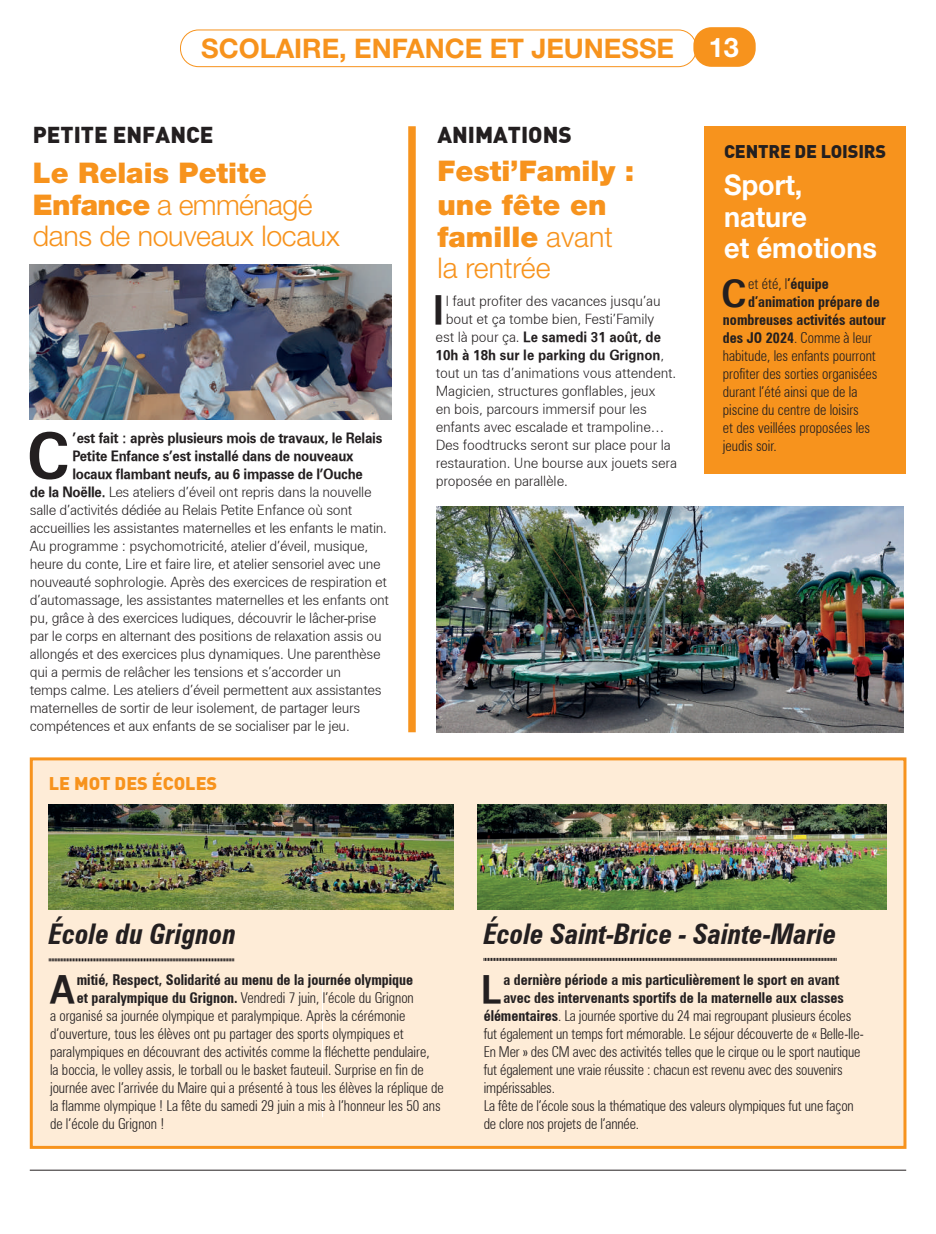
<style>
.page{position:relative;width:936px;height:1234px;background:#fff}
.page>*{position:absolute;margin:0;border:0;box-sizing:border-box;transform-origin:0 0}
.t1{font:64.2px "Zurich Bold BT";color:#231f20;scale:.94 1}
.t2{font:39.3px "Zurich Bold BT";color:#231f20;scale:.94 1}
.t3{font:37.95px "Zurich Bold BT";color:#231f20;scale:.94 1}
.t4{font:300 28.5px/31.5px "Helvetica Neue LT Std";letter-spacing:-.01em;color:#f7931d}
.t5{font:28.5px "Zurich Bold Condensed Italic BT";color:#231f20;scale:.95 1}
.t6{font:900 28.5px/34px "Helvetica Neue LT Std";color:#f7931d}
.t7{font:700 28.5px/31.5px "Helvetica Neue LT Std";color:#fff;scale:.95 1}
.t8{font:700 27px "Helvetica Neue LT Std";color:#f7931d}
.t9{font:700 27px "Helvetica Neue LT Std";color:#fff}
.t10{font:900 22.5px "DIN";color:#231f20}
.t11{font:900 18px "DIN";letter-spacing:-.01em;color:#231f20}
.t12{font:900 18px "DIN";color:#f7931d}
.t13{font:300 condensed 15px/18px "Zurich BT";color:#231f20;scale:.95 1}
.t14{font:15px/18px "Zurich Bold Condensed BT";color:#231f20;scale:.95 1}
.t15{font:14.25px/18px "Zurich Light BT";letter-spacing:-.02em;color:#231f20;scale:.95 1}
.t16{font:14.25px/18px "Zurich Bold BT";letter-spacing:-.02em;color:#231f20;scale:.95 1}
.t17{font:14.25px/18px "Zurich Bold BT";color:#231f20;scale:.94 1}
.s1{font-weight:900}
.s2{font-family:"Zurich Bold BT"}
.s3{font-family:"Zurich Light BT"}
.s4{font-family:"Zurich Bold Condensed BT";font-weight:400;font-stretch:normal}
</style>
<div class="page">
<hr style="left:30px;top:1169px;width:876px;height:1px;background:#231f20">
<div style="left:180px;top:30px;width:516px;height:37px;border:1px solid #f7931d;border-radius:18px"></div>
<div style="left:693px;top:27px;width:62px;height:40px;background:#f7931d;border-radius:18px"></div>
<div style="left:30px;top:757px;width:876px;height:391px;background:#feecd7;border:3px solid #f7931d"></div>
<hr style="left:322px;top:976px;width:1px;height:140px;background:#fff">
<img style="left:436px;top:506px;width:467px;height:226px">
<svg style="left:49px;top:958px;width:185px;height:3px"></svg>
<img style="left:477px;top:804px;width:409px;height:105px">
<img style="left:49px;top:804px;width:404px;height:105px">
<div style="left:408px;top:126px;width:8px;height:606px;background:#f7931d"></div>
<svg style="left:483px;top:957px;width:353px;height:4px"></svg>
<div style="left:704px;top:126px;width:201px;height:347px;background:#f7931d"></div>
<img style="left:30px;top:265px;width:361px;height:155px">
<h3 class="t8" style="left:201px;top:32px;width:474px">SCOLAIRE, ENFANCE ET JEUNESSE</h3>
<h3 class="t9" style="left:708px;top:30px;width:32px">13</h3>
<h3 class="t10" style="left:33px;top:119px;width:182px">PETITE ENFANCE</h3>
<h3 class="t4" style="left:33px;top:157px;width:308px"><span class="s1">Le Relais Petite<br>Enfance</span> a emménagé dans de nouveaux locaux</h3>
<h1 class="t1" style="left:27px;top:417px;width:46px">C</h1>
<p class="t16" style="left:72px;top:428px;width:328px">’est fait : après plusieurs mois de travaux, le Relais<br>Petite Enfance s’est installé dans de nouveaux locaux flambant neufs, au 6 impasse de l’Ouche</p>
<p class="t15" style="left:30px;top:482px;width:379px"><span class="s2">de la Noëlle.</span> Les ateliers d’éveil ont repris dans la nouvelle salle d’activités dédiée au Relais Petite Enfance où sont accueillies les assistantes maternelles et les enfants le matin.<br>Au programme : psychomotricité, atelier d’éveil, musique, heure du conte, Lire et faire lire, et atelier sensoriel avec une nouveauté sophrologie. Après des exercices de respiration et d’automassage, les assistantes maternelles et les enfants ont pu, grâce à des exercices ludiques, découvrir le lâcher-prise par le corps en alternant des positions de relaxation assis ou allongés et des exercices plus dynamiques. Une parenthèse qui a permis de relâcher les tensions et s’accorder un<br>temps calme. Les ateliers d’éveil permettent aux assistantes maternelles de sortir de leur isolement, de partager leurs compétences et aux enfants de se socialiser par le jeu.</p>
<p class="t12" style="left:49px;top:771px;width:170px">LE MOT DES ÉCOLES</p>
<h3 class="t10" style="left:437px;top:120px;width:136px">ANIMATIONS</h3>
<h3 class="t6" style="left:437px;top:154px;width:198px">Festi’Family : une fête en</h3>
<h3 class="t4" style="left:437px;top:220px;width:177px"><span class="s1">famille</span> avant la rentrée</h3>
<h2 class="t2" style="left:433px;top:286px;width:13px">I</h2>
<p class="t15" style="left:445px;top:292px;width:228px">l faut profiter des vacances jusqu’au bout et ça tombe bien, Festi’Family</p>
<p class="t17" style="left:435px;top:328px;width:245px"><span class="s3">est là pour ça.</span> Le samedi 31 août, de<br>10h à 18h sur le parking du Grignon<span class="s3">,</span></p>
<p class="t15" style="left:435px;top:364px;width:255px">tout un tas d’animations vous attendent.<br>Magicien, structures gonflables, jeux<br>en bois, parcours immersif pour les enfants avec escalade et trampoline… Des foodtrucks seront sur place pour la restauration. Une bourse aux jouets sera proposée en parallèle.</p>
<p class="t11" style="left:724px;top:140px;width:163px">CENTRE DE LOISIRS</p>
<h3 class="t7" style="left:724px;top:169px;width:162px">Sport, nature<br>et émotions</h3>
<h3 class="t3" style="left:721px;top:270px;width:28px">C</h3>
<p class="t13" style="left:748px;top:274px;width:86px">et été, l<span class="s4">’équipe</span></p>
<p class="t14" style="left:723px;top:292px;width:173px;text-indent:25px">d’animation prépare de nombreuses activités autour</p>
<p class="t13" style="left:723px;top:328px;width:164px"><span class="s4">des JO 2024</span>. Comme à leur habitude, les enfants pourront profiter des sorties organisées durant l’été ainsi que de la piscine du centre de loisirs<br>et des veillées proposées les jeudis soir.</p>
<h3 class="t5" style="left:49px;top:916px;width:198px">École du Grignon</h3>
<h3 class="t3" style="left:50px;top:966px;width:28px">A</h3>
<p class="t14" style="left:77px;top:970px;width:355px">mitié, Respect, Solidarité au menu de la journée olympique</p>
<p class="t13" style="left:50px;top:988px;width:416px;text-indent:27px"><span class="s4">et paralympique du Grignon.</span> Vendredi 7 juin, l’école du Grignon<br>a organisé sa journée olympique et paralympique. Après la cérémonie d’ouverture, tous les élèves ont pu partager des sports olympiques et paralympiques en découvrant des activités comme la fléchette pendulaire,<br>la boccia, le volley assis, le torball ou le basket fauteuil. Surprise en fin de journée avec l’arrivée du Maire qui a présenté à tous les élèves la réplique de la flamme olympique ! La fête du samedi 29 juin a mis à l’honneur les 50 ans de l’école du Grignon !</p>
<h3 class="t5" style="left:483px;top:916px;width:373px">École Saint-Brice - Sainte-Marie</h3>
<h3 class="t3" style="left:481px;top:966px;width:23px">L</h3>
<p class="t14" style="left:503px;top:970px;width:360px">a dernière période a mis particulièrement le sport en avant avec des intervenants sportifs de la maternelle aux classes</p>
<p class="t13" style="left:483px;top:1006px;width:401px"><span class="s4">élémentaires</span>. La journée sportive du 24 mai regroupant plusieurs écoles fut également un temps fort mémorable. Le séjour découverte de « Belle-Ile-En Mer » des CM avec des activités telles que le cirque ou le sport nautique fut également une vraie réussite : chacun est revenu avec des souvenirs impérissables.<br>La fête de l’école sous la thématique des valeurs olympiques fut une façon de clore nos projets de l’année.</p>
</div>
